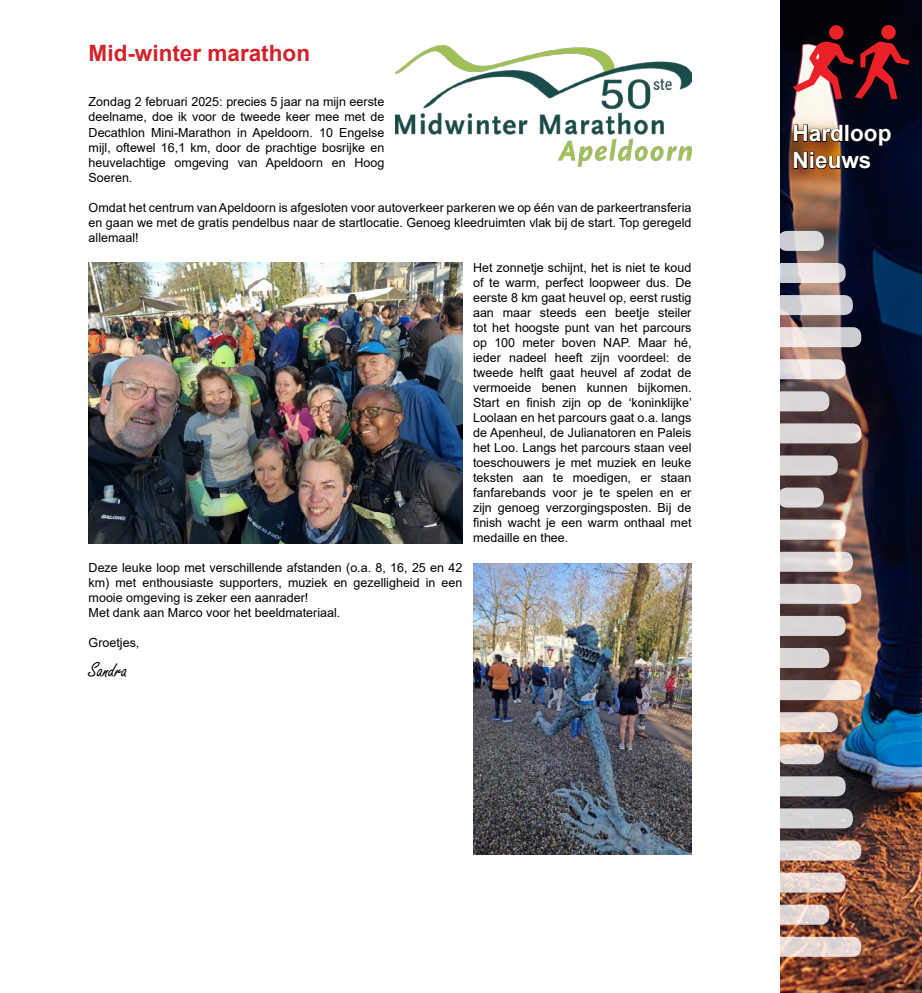
<style>
.page{position:relative;width:922px;height:993px;background:#fff}
.page>*{position:absolute;margin:0;border:0;box-sizing:border-box;transform-origin:0 0}
.t1{font:700 22.5px "Arial";color:#d2232a}
.t2{font:700 22.5px/27px "Arial";color:#fff}
.t3{font:22.5px "Freestyle Script";color:#000}
.t4{font:12.5px/15px "Arial";color:#000;text-align:justify}
</style>
<div class="page">
<img style="left:89px;top:263px;width:373px;height:280px">
<img style="left:473px;top:563px;width:218px;height:291px">
<img style="left:395px;top:45px;width:296px;height:122px">
<img style="left:780px;top:0;width:141px;height:992px">
<svg style="left:792px;top:124px;width:99px;height:46px;background:#3c281e"></svg>
<svg style="left:792px;top:25px;width:117px;height:74px;background:#65272d"></svg>
<svg style="left:740px;top:423px;width:121px;height:20px;fill:#dbd7d7"></svg>
<svg style="left:764px;top:455px;width:73px;height:20px"></svg>
<div style="left:778px;top:487px;width:45px;height:20px;background:#dbd6d6;border-radius:9px"></div>
<svg style="left:756px;top:519px;width:89px;height:20px;fill:#e0dbda"></svg>
<svg style="left:749px;top:551px;width:103px;height:20px"></svg>
<svg style="left:740px;top:583px;width:121px;height:20px;fill:#dfdbdb"></svg>
<svg style="left:756px;top:615px;width:89px;height:20px;fill:#dad6d5"></svg>
<svg style="left:772px;top:647px;width:57px;height:20px"></svg>
<div style="left:778px;top:231px;width:45px;height:20px;background:linear-gradient(to right,#cacbd1,#e6e3e1);border-radius:9px"></div>
<svg style="left:756px;top:263px;width:89px;height:20px;fill:#ece6e3"></svg>
<svg style="left:749px;top:295px;width:103px;height:20px"></svg>
<svg style="left:740px;top:327px;width:121px;height:20px"></svg>
<svg style="left:756px;top:359px;width:89px;height:20px;fill:#efe6e2"></svg>
<svg style="left:772px;top:391px;width:57px;height:20px"></svg>
<svg style="left:740px;top:679px;width:121px;height:21px"></svg>
<svg style="left:764px;top:712px;width:73px;height:20px"></svg>
<svg style="left:778px;top:744px;width:45px;height:20px"></svg>
<svg style="left:756px;top:776px;width:89px;height:20px;fill:#d5d4d5"></svg>
<svg style="left:749px;top:808px;width:103px;height:20px;fill:#d6d4d5"></svg>
<svg style="left:740px;top:840px;width:121px;height:20px"></svg>
<svg style="left:756px;top:872px;width:89px;height:20px"></svg>
<svg style="left:772px;top:904px;width:57px;height:20px"></svg>
<svg style="left:740px;top:936px;width:121px;height:20px"></svg>
<h1 class="t1" style="left:89px;top:38px;width:223px">Mid-winter marathon</h1>
<p class="t4" style="left:89px;top:94px;width:297px">Zondag 2 februari 2025: precies 5 jaar na mijn eerste deelname, doe ik voor de tweede keer mee met de Decathlon Mini-Marathon in Apeldoorn. 10 Engelse mijl, oftewel 16,1 km, door de prachtige bosrijke en heuvelachtige omgeving van Apeldoorn en Hoog Soeren.</p>
<p class="t4" style="left:89px;top:199px;width:604px">Omdat het centrum van Apeldoorn is afgesloten voor autoverkeer parkeren we op één van de parkeertransferia en gaan we met de gratis pendelbus naar de startlocatie. Genoeg kleedruimten vlak bij de start. Top geregeld allemaal!</p>
<p class="t4" style="left:473px;top:259px;width:220px">Het zonnetje schijnt, het is niet te koud of te warm, perfect loopweer dus. De eerste 8 km gaat heuvel op, eerst rustig aan maar steeds een beetje steiler tot het hoogste punt van het parcours op 100 meter boven NAP. Maar hé, ieder nadeel heeft zijn voordeel: de tweede helft gaat heuvel af zodat de vermoeide benen kunnen bijkomen.<br>Start en finish zijn op de ‘koninklijke’ Loolaan en het parcours gaat o.a. langs de Apenheul, de Julianatoren en Paleis het Loo. Langs het parcours staan veel toeschouwers je met muziek en leuke teksten aan te moedigen, er staan fanfarebands voor je te spelen en er zijn genoeg verzorgingsposten. Bij de finish wacht je een warm onthaal met medaille en thee.</p>
<p class="t4" style="left:89px;top:559px;width:375px;text-align:left">Deze leuke loop met verschillende afstanden (o.a. 8, 16, 25 en 42 km) met enthousiaste supporters, muziek en gezelligheid in een mooie omgeving is zeker een aanrader!<br>Met dank aan Marco voor het beeldmateriaal.</p>
<p class="t4" style="left:89px;top:634px;width:52px">Groetjes,</p>
<h1 class="t3" style="left:89px;top:657px;width:41px">Sandra</h1>
<h1 class="t2" style="left:792px;top:120px;width:100px">Hardloop<br>Nieuws</h1>
</div>
